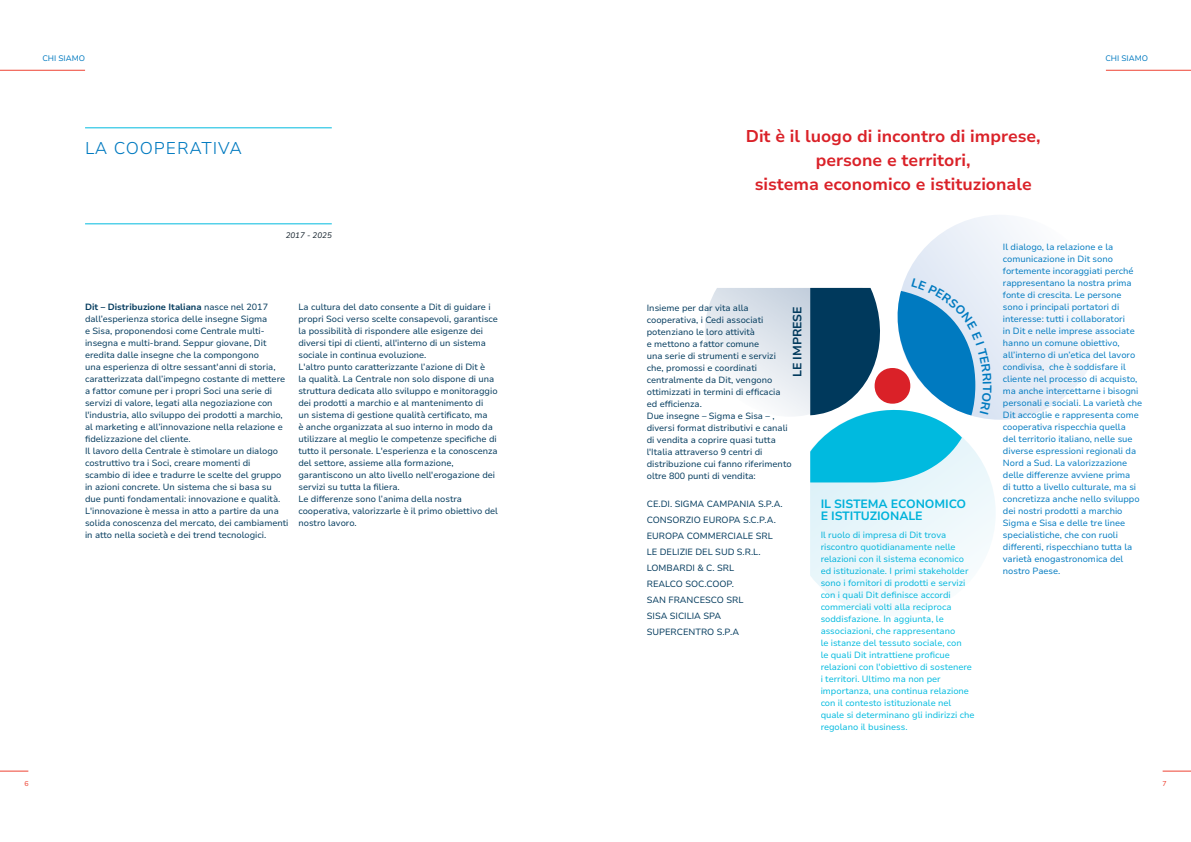
<style>
.page{position:relative;width:1191px;height:842px;background:#fff}
.page>*{position:absolute;margin:0;border:0;box-sizing:border-box;transform-origin:0 0}
.t1{font:700 17px/24px "Nunito Sans 10 pt";color:#da2128;text-align:center}
.t2{font:300 17px "Nunito Sans 10 pt";letter-spacing:.05em;color:#007ac0}
.t3{font:700 12px/12px "Nunito Sans 10 pt";letter-spacing:-.01em;color:#00badf}
.t4{font:700 12px "Nunito Sans 10 pt";letter-spacing:-.01em;color:#00395c}
.t5{font:9px/12px "Nunito Sans 10 pt";color:#00395c}
.t6{font:9px/12px "Nunito Sans 10 pt";color:#007ac0}
.t7{font:9px/12px "Nunito Sans 10 pt";color:#00badf}
.t8{font:8px "Nunito Sans 10 pt";color:#007ac0}
.t9{font:italic 8px "Nunito Sans 10 pt";color:#16242e}
.t10{font:7px "Nunito Sans 10 pt";color:#ee4232}
.s1{font-weight:700}
</style>
<div class="page">
<svg style="left:1162px;top:771px;width:29px;height:1px"></svg>
<hr style="left:1106px;top:70px;width:85px;height:1px;background:#ee4232">
<svg style="left:0;top:771px;width:28px;height:1px"></svg>
<hr style="left:0;top:70px;width:85px;height:1px;background:#ee4232">
<hr style="left:85px;top:128px;width:247px;height:1px;background:#00badf">
<hr style="left:85px;top:224px;width:247px;height:1px;background:#00badf">
<div style="left:897px;top:215px;width:205px;height:205px;background:linear-gradient(to right,#e1e9f5,#f6f8fc);border-radius:50%"></div>
<svg style="left:705px;top:278px;width:290px;height:338px"></svg>
<p class="t8" style="left:42px;top:53px;width:44px">CHI SIAMO</p>
<p class="t8" style="left:1105px;top:53px;width:44px">CHI SIAMO</p>
<h1 class="t2" style="left:85px;top:136px;width:159px">LA COOPERATIVA</h1>
<p class="t9" style="left:286px;top:230px;width:48px">2017 - 2025</p>
<p class="t5" style="left:85px;top:301px;width:205px"><span class="s1">Dit – Distribuzione Italiana</span> nasce nel 2017 dall’esperienza storica delle insegne Sigma<br>e Sisa, proponendosi come Centrale multi&shy;insegna e multi-brand. Seppur giovane, Dit eredita dalle insegne che la compongono<br>una esperienza di oltre sessant'anni di storia, caratterizzata dall’impegno costante di mettere a fattor comune per i propri Soci una serie di servizi di valore, legati alla negoziazione con l'industria, allo sviluppo dei prodotti a marchio, al marketing e all’innovazione nella relazione e fidelizzazione del cliente.<br>Il lavoro della Centrale è stimolare un dialogo costruttivo tra i Soci, creare momenti di<br>scambio di idee e tradurre le scelte del gruppo in azioni concrete. Un sistema che si basa su due punti fondamentali: innovazione e qualità.<br>L'innovazione è messa in atto a partire da una solida conoscenza del mercato, dei cambiamenti in atto nella società e dei trend tecnologici.</p>
<p class="t5" style="left:298px;top:300px;width:201px">La cultura del dato consente a Dit di guidare i propri Soci verso scelte consapevoli, garantisce la possibilità di rispondere alle esigenze dei diversi tipi di clienti, all'interno di un sistema sociale in continua evoluzione.<br>L'altro punto caratterizzante l’azione di Dit è<br>la qualità. La Centrale non solo dispone di una struttura dedicata allo sviluppo e monitoraggio dei prodotti a marchio e al mantenimento di<br>un sistema di gestione qualità certificato, ma<br>è anche organizzata al suo interno in modo da utilizzare al meglio le competenze specifiche di tutto il personale. L'esperienza e la conoscenza del settore, assieme alla formazione, garantiscono un alto livello nell'erogazione dei servizi su tutta la filiera.<br>Le differenze sono l’anima della nostra cooperativa, valorizzarle è il primo obiettivo del nostro lavoro.</p>
<h1 class="t1" style="left:745px;top:123px;width:296px">Dit è il luogo di incontro di imprese, persone e territori,<br>sistema economico e istituzionale</h1>
<p class="t5" style="left:647px;top:301px;width:146px">Insieme per dar vita alla cooperativa, i Cedi associati potenziano le loro attività<br>e mettono a fattor comune<br>una serie di strumenti e servizi che, promossi e coordinati centralmente da Dit, vengono ottimizzati in termini di efficacia ed efficienza.<br>Due insegne – Sigma e Sisa – , diversi format distributivi e canali di vendita a coprire quasi tutta l'Italia attraverso 9 centri di distribuzione cui fanno riferimento oltre 800 punti di vendita:</p>
<p class="t5" style="left:647px;top:495px;width:137px;line-height:16px">CE.DI. SIGMA CAMPANIA S.P.A.<br>CONSORZIO EUROPA S.C.P.A.<br>EUROPA COMMERCIALE SRL<br>LE DELIZIE DEL SUD S.R.L.<br>LOMBARDI &amp; C. SRL<br>REALCO SOC.COOP.<br>SAN FRANCESCO SRL<br>SISA SICILIA SPA<br>SUPERCENTRO S.P.A</p>
<h2 class="t4" style="left:788px;top:377px;width:72px;rotate:-90deg">LE IMPRESE</h2>
<h2 class="t3" style="left:820px;top:497px;width:147px">IL SISTEMA ECONOMICO<br>E ISTITUZIONALE</h2>
<p class="t7" style="left:820px;top:529px;width:155px">Il ruolo di impresa di Dit trova riscontro quotidianamente nelle relazioni con il sistema economico ed istituzionale. I primi stakeholder sono i fornitori di prodotti e servizi con i quali Dit definisce accordi commerciali volti alla reciproca soddisfazione. In aggiunta, le associazioni, che rappresentano<br>le istanze del tessuto sociale, con<br>le quali Dit intrattiene proficue relazioni con l'obiettivo di sostenere i territori. Ultimo ma non per importanza, una continua relazione con il contesto istituzionale nel quale si determinano gli indirizzi che regolano il business.</p>
<p class="t6" style="left:1003px;top:241px;width:141px">Il dialogo, la relazione e la comunicazione in Dit sono fortemente incoraggiati perché rappresentano la nostra prima fonte di crescita. Le persone sono i principali portatori di interesse: tutti i collaboratori<br>in Dit e nelle imprese associate hanno un comune obiettivo, all’interno di un’etica del lavoro condivisa, che è soddisfare il cliente nel processo di acquisto, ma anche intercettarne i bisogni personali e sociali. La varietà che<br>Dit accoglie e rappresenta come cooperativa rispecchia quella<br>del territorio italiano, nelle sue diverse espressioni regionali da<br>Nord a Sud. La valorizzazione delle differenze avviene prima<br>di tutto a livello culturale, ma si concretizza anche nello sviluppo dei nostri prodotti a marchio<br>Sigma e Sisa e delle tre linee specialistiche, che con ruoli differenti, rispecchiano tutta la varietà enogastronomica del nostro Paese.</p>
<p class="t10" style="left:25px;top:778px;width:6px">6</p>
<p class="t10" style="left:1162px;top:778px;width:6px">7</p>
</div>
